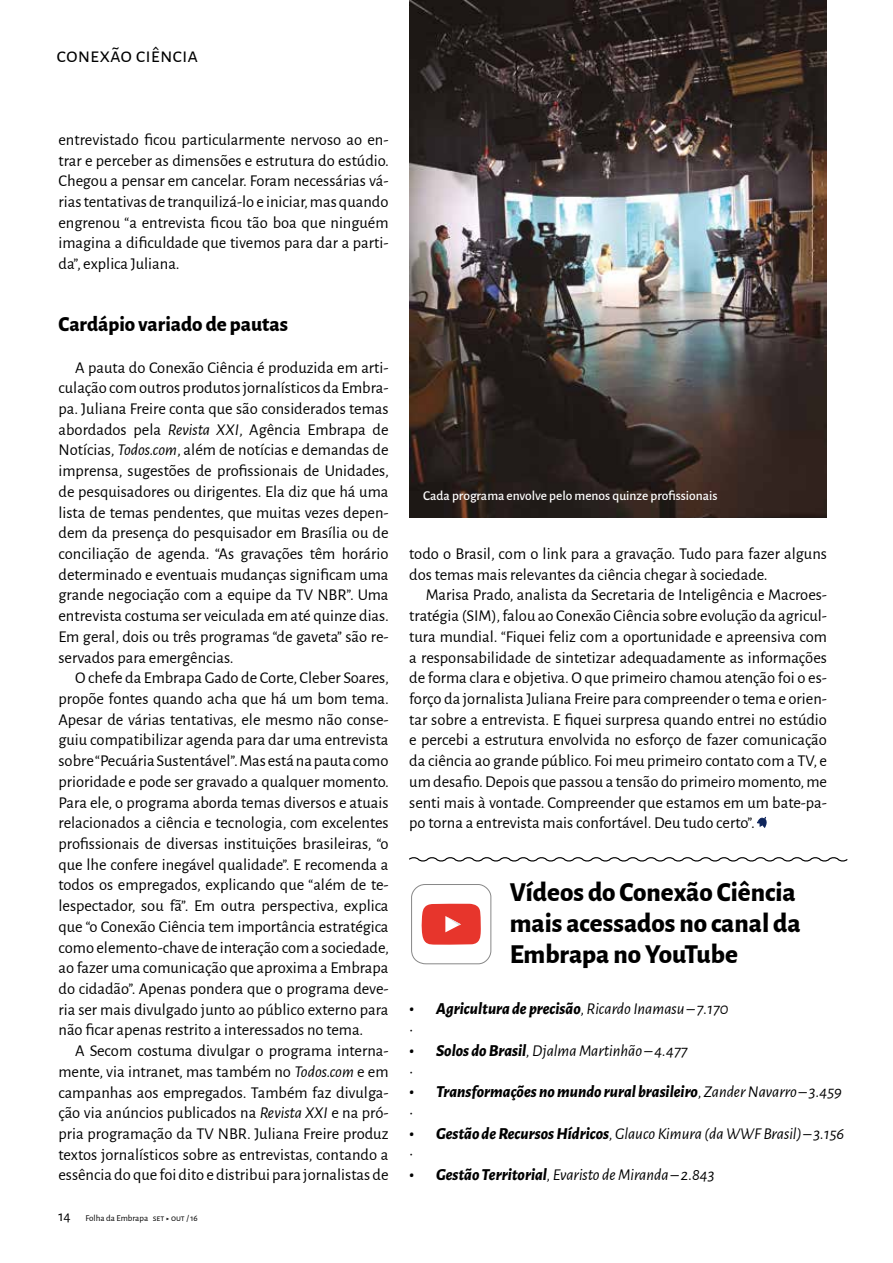
<style>
.page{position:relative;width:893px;height:1263px;background:#fff}
.page>*{position:absolute;margin:0;border:0;box-sizing:border-box;transform-origin:0 0}
.t1{font:800 27px/31px "Alegreya Sans";color:#000}
.t2{font:800 21px "Alegreya Sans";color:#000}
.t3{font:21px "Alegreya Sans SC";color:#000}
.t4{font:16.5px/20.7px "Alegreya Sans";color:#000;text-align:justify}
.t5{font:italic 16.5px/20.7px "Alegreya Sans";color:#000}
.t6{font:italic 800 16.5px/20.7px "Alegreya Sans";color:#000}
.t7{font:500 13.5px "Alegreya Sans";color:#fff}
.t8{font:9px "Alegreya Sans SC";color:#000}
.s1{font-style:italic}
.s2{font-family:"Alegreya Sans";font-size:15px}
.s3{font-family:"Alegreya Sans"}
.s4{font-weight:400}
.s5{font-weight:800}
</style>
<div class="page">
<img style="left:409px;top:0;width:418px;height:518px">
<svg style="left:409px;top:857px;width:439px;height:5px"></svg>
<svg style="left:757px;top:816px;width:10px;height:12px"></svg>
<svg style="left:411px;top:884px;width:80px;height:80px"></svg>
<p class="t3" style="left:57px;top:41px;width:143px">conexão ciência</p>
<p class="t4" style="left:58px;top:128px;width:332px">entrevistado ficou particularmente nervoso ao en&shy;trar e perceber as dimensões e estrutura do estúdio.<br>Chegou a pensar em cancelar. Foram necessárias vá&shy;rias tentativas de tranquilizá-lo e iniciar, mas quando engrenou “a entrevista ficou tão boa que ninguém imagina a dificuldade que tivemos para dar a parti&shy;da”, explica Juliana.</p>
<p class="t2" style="left:58px;top:309px;width:231px">Cardápio variado de pautas</p>
<p class="t4" style="left:58px;top:356px;width:332px;text-indent:16px">A pauta do Conexão Ciência é produzida em arti&shy;culação com outros produtos jornalísticos da Embra&shy;pa. Juliana Freire conta que são considerados temas abordados pela <span class="s1">Revista XXI</span>, Agência Embrapa de Notícias, <span class="s1">Todos.com</span>, além de notícias e demandas de imprensa, sugestões de profissionais de Unidades, de pesquisadores ou dirigentes. Ela diz que há uma lista de temas pendentes, que muitas vezes depen&shy;dem da presença do pesquisador em Brasília ou de conciliação de agenda. “As gravações têm horário determinado e eventuais mudanças significam uma grande negociação com a equipe da TV NBR”. Uma entrevista costuma ser veiculada em até quinze dias.<br>Em geral, dois ou três programas “de gaveta” são re&shy;servados para emergências.</p>
<p class="t4" style="left:58px;top:667px;width:332px;text-indent:16px">O chefe da Embrapa Gado de Corte, Cleber Soares, propõe fontes quando acha que há um bom tema.<br>Apesar de várias tentativas, ele mesmo não conse&shy;guiu compatibilizar agenda para dar uma entrevista sobre “Pecuária Sustentável”. Mas está na pauta como prioridade e pode ser gravado a qualquer momento.<br>Para ele, o programa aborda temas diversos e atuais relacionados a ciência e tecnologia, com excelentes profissionais de diversas instituições brasileiras, “o que lhe confere inegável qualidade”. E recomenda a todos os empregados, explicando que “além de te&shy;lespectador, sou fã”. Em outra perspectiva, explica que “o Conexão Ciência tem importância estratégica como elemento-chave de interação com a sociedade, ao fazer uma comunicação que aproxima a Embrapa do cidadão”. Apenas pondera que o programa deve&shy;ria ser mais divulgado junto ao público externo para não ficar apenas restrito a interessados no tema.</p>
<p class="t4" style="left:58px;top:1040px;width:332px;text-indent:16px">A Secom costuma divulgar o programa interna&shy;mente, via intranet, mas também no <span class="s1">Todos.com</span> e em campanhas aos empregados. Também faz divulga&shy;ção via anúncios publicados na <span class="s1">Revista XXI</span> e na pró&shy;pria programação da TV NBR. Juliana Freire produz textos jornalísticos sobre as entrevistas, contando a essência do que foi dito e distribui para jornalistas de</p>
<p class="t8" style="left:58px;top:1212px;width:141px"><span class="s2">14</span> <span class="s3">Folha da Embrapa</span> set &lt;right&gt; out / 16</p>
<p class="t7" style="left:423px;top:487px;width:296px">Cada programa envolve pelo menos quinze profissionais</p>
<p class="t4" style="left:409px;top:543px;width:419px">todo o Brasil, com o link para a gravação. Tudo para fazer alguns dos temas mais relevantes da ciência chegar à sociedade.</p>
<p class="t4" style="left:409px;top:584px;width:419px;text-indent:16px">Marisa Prado, analista da Secretaria de Inteligência e Macroes&shy;tratégia (SIM), falou ao Conexão Ciência sobre evolução da agricul&shy;tura mundial. “Fiquei feliz com a oportunidade e apreensiva com a responsabilidade de sintetizar adequadamente as informações de forma clara e objetiva. O que primeiro chamou atenção foi o es&shy;forço da jornalista Juliana Freire para compreender o tema e orien&shy;tar sobre a entrevista. E fiquei surpresa quando entrei no estúdio e percebi a estrutura envolvida no esforço de fazer comunicação da ciência ao grande público. Foi meu primeiro contato com a TV, e um desafio. Depois que passou a tensão do primeiro momento, me senti mais à vontade. Compreender que estamos em um bate-pa&shy;po torna a entrevista mais confortável. Deu tudo certo”.</p>
<h1 class="t1" style="left:510px;top:874px;width:292px">Vídeos do Conexão Ciência mais acessados no canal da<br>Embrapa no YouTube</h1>
<p class="t6" style="left:409px;top:997px;width:321px">• Agricultura de precisão<span class="s4">, Ricardo Inamasu – 7.170 •</span></p>
<p class="t5" style="left:409px;top:1039px;width:280px"><span class="s5">• Solos do Brasil</span>, Djalma Martinhão – 4.477 •</p>
<p class="t6" style="left:409px;top:1080px;width:434px">• Transformações no mundo rural brasileiro<span class="s4">, Zander Navarro – 3.459 •</span></p>
<p class="t5" style="left:409px;top:1122px;width:437px"><span class="s5">• Gestão de Recursos Hídricos</span>, Glauco Kimura (da WWF Brasil) – 3.156 •</p>
<p class="t5" style="left:409px;top:1164px;width:307px"><span class="s5">• Gestão Territorial</span>, Evaristo de Miranda – 2.843</p>
</div>
